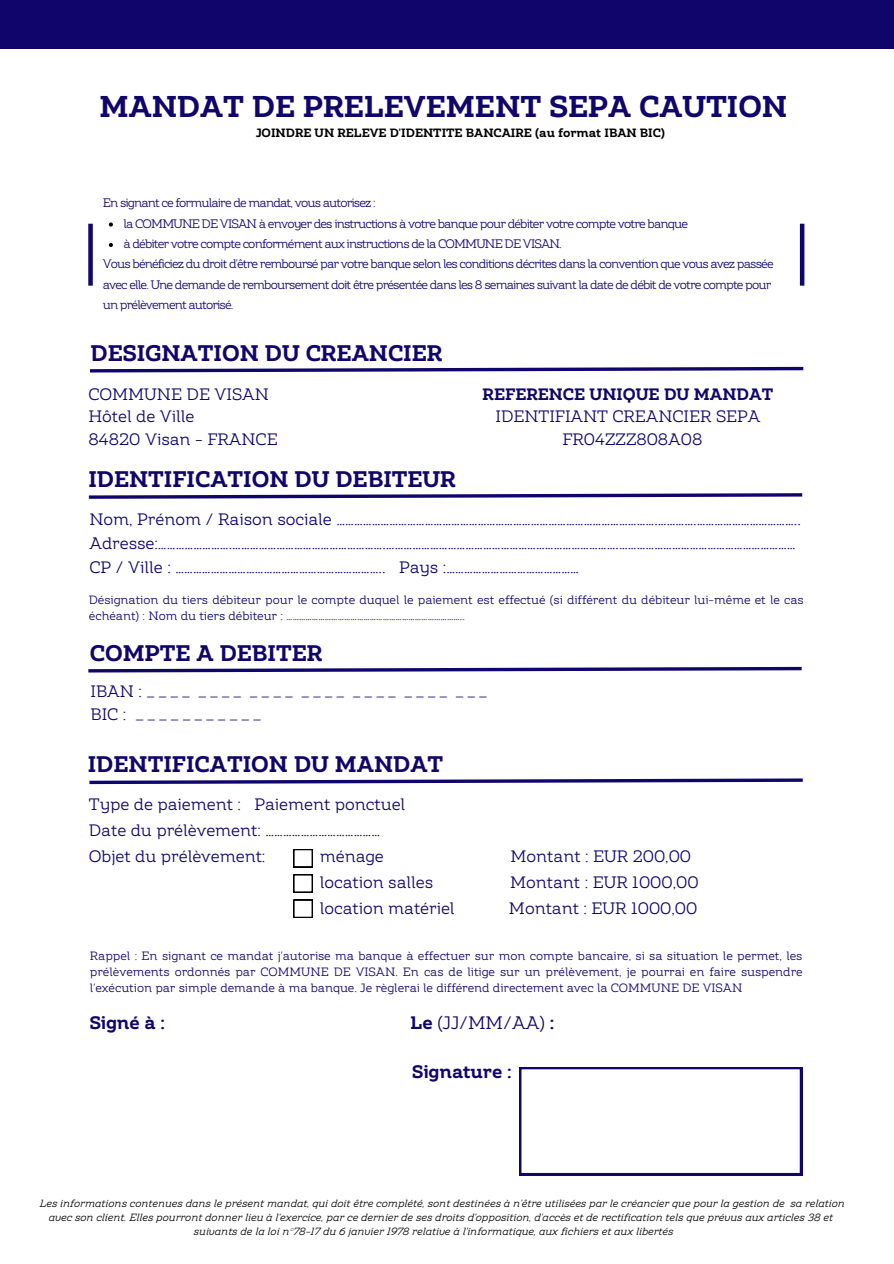
<style>
.page{position:relative;width:894px;height:1264px;background:#fff}
.page>*{position:absolute;margin:0;border:0;box-sizing:border-box;transform-origin:0 0}
.t1{font:700 30px "Amazing Slab";color:#0f056b}
.t2{font:700 22.5px "Amazing Slab";color:#0f056b}
.t3{font:700 18px "Amazing Slab";color:#0f056b}
.t4{font:18px "Amazing Slab";color:#0f056b}
.t5{font:16.5px/22.5px "Amazing Slab";color:#0f056b}
.t6{font:700 16.5px "Amazing Slab";color:#0f056b}
.t7{font:12.3px/20.4px "Amazing Slab";letter-spacing:-.065em;color:#0f056b}
.t8{font:12px/16px "Amazing Slab";color:#0f056b}
.t9{font:700 12px "Amazing Slab";color:#000}
.t10{font:italic 10.35px "Amazing Slab";color:#000}
.s1{font-weight:700}
</style>
<div class="page">
<div style="left:0;top:0;width:893px;height:49px;background:#0f056b"></div>
<svg style="left:90px;top:366px;width:714px;height:7px"></svg>
<svg style="left:88px;top:493px;width:715px;height:6px"></svg>
<svg style="left:88px;top:666px;width:714px;height:7px"></svg>
<svg style="left:89px;top:778px;width:714px;height:7px"></svg>
<div style="left:293px;top:849px;width:20px;height:17px;background:#000"></div>
<svg style="left:293px;top:850px;width:19px;height:17px"></svg>
<div style="left:293px;top:874px;width:20px;height:17px;background:#000"></div>
<svg style="left:293px;top:875px;width:19px;height:17px"></svg>
<div style="left:293px;top:899px;width:20px;height:17px;background:#000"></div>
<svg style="left:293px;top:899px;width:19px;height:18px"></svg>
<svg style="left:519px;top:1067px;width:282px;height:108px"></svg>
<svg style="left:109px;top:222px;width:4px;height:4px"></svg>
<svg style="left:109px;top:243px;width:4px;height:4px"></svg>
<div style="left:88px;top:224px;width:5px;height:62px;background:#0f056b"></div>
<div style="left:799px;top:224px;width:5px;height:62px;background:#0f056b"></div>
<h1 class="t1" style="left:100px;top:87px;width:689px">MANDAT DE PRELEVEMENT SEPA CAUTION</h1>
<p class="t9" style="left:256px;top:126px;width:410px">JOINDRE UN RELEVE D'IDENTITE BANCAIRE (au format IBAN BIC)</p>
<p class="t7" style="left:103px;top:193px;width:274px">En signant ce formulaire de mandat, vous autorisez :</p>
<p class="t7" style="left:123px;top:213px;width:565px">la COMMUNE DE VISAN à envoyer des instructions à votre banque pour débiter votre compte votre banque à débiter votre compte conformément aux instructions de la COMMUNE DE VISAN.</p>
<p class="t7" style="left:103px;top:254px;width:672px">Vous bénéficiez du droit d'être remboursé par votre banque selon les conditions décrites dans la convention que vous avez passée avec elle. Une demande de remboursement doit être présentée dans les 8 semaines suivant la date de débit de votre compte pour un prélèvement autorisé.</p>
<h2 class="t2" style="left:90px;top:338px;width:353px">DESIGNATION DU CREANCIER</h2>
<p class="t5" style="left:88px;top:382px;width:191px">COMMUNE DE VISAN<br>Hôtel de Ville<br>84820 Visan - FRANCE</p>
<p class="t6" style="left:482px;top:383px;width:292px">REFERENCE UNIQUE DU MANDAT</p>
<p class="t5" style="left:495px;top:405px;width:266px;text-align:center">IDENTIFIANT CREANCIER SEPA<br>FR04ZZZ808A08</p>
<h2 class="t2" style="left:88px;top:465px;width:369px">IDENTIFICATION DU DEBITEUR</h2>
<p class="t5" style="left:89px;top:507px;width:712px;line-height:23.7px">Nom, Prénom / Raison sociale ……………………………………………………………………………………………….………….……………………………..<br>Adresse:…………………….…………………………………………….…………………………………………………………………….……………………………………………………<br>CP / Ville : …………………………………………………………….. Pays :………………………………………</p>
<p class="t8" style="left:89px;top:591px;width:716px">Désignation du tiers débiteur pour le compte duquel le paiement est effectué (si différent du débiteur lui-même et le cas échéant) : Nom du tiers débiteur : ………………………………………………………………………..</p>
<h2 class="t2" style="left:90px;top:638px;width:234px">COMPTE A DEBITER</h2>
<p class="t5" style="left:90px;top:680px;width:397px">IBAN:____ ____ ____ ____ ____ ____ ___<br>BIC: ___________</p>
<h2 class="t2" style="left:88px;top:750px;width:357px">IDENTIFICATION DU MANDAT</h2>
<p class="t5" style="left:89px;top:791px;width:318px;line-height:26px">Type de paiement : Paiement ponctuel<br>Date du prélèvement: …………………………………<br>Objet du prélèvement:</p>
<p class="t5" style="left:320px;top:845px;width:66px">ménage</p>
<p class="t5" style="left:510px;top:845px;width:182px">Montant : EUR 200,00</p>
<p class="t5" style="left:319px;top:871px;width:115px">location salles</p>
<p class="t5" style="left:510px;top:871px;width:190px">Montant : EUR 1000,00</p>
<p class="t5" style="left:319px;top:896px;width:136px">location matériel</p>
<p class="t5" style="left:509px;top:896px;width:190px">Montant : EUR 1000,00</p>
<p class="t8" style="left:90px;top:947px;width:714px;text-align:justify">Rappel : En signant ce mandat j'autorise ma banque à effectuer sur mon compte bancaire, si sa situation le permet, les prélèvements ordonnés par COMMUNE DE VISAN. En cas de litige sur un prélèvement, je pourrai en faire suspendre l'exécution par simple demande à ma banque. Je règlerai le différend directement avec la COMMUNE DE VISAN</p>
<p class="t3" style="left:90px;top:1011px;width:77px">Signé à :</p>
<p class="t4" style="left:410px;top:1011px;width:145px"><span class="s1">Le</span> (JJ/MM/AA) <span class="s1">:</span></p>
<p class="t3" style="left:412px;top:1060px;width:101px">Signature :</p>
<p class="t10" style="left:40px;top:1196px;width:806px">Les informations contenues dans le présent mandat, qui doit être complété, sont destinées à n'être utilisées par le créancier que pour la gestion de sa relation</p>
<p class="t10" style="left:49px;top:1210px;width:785px">avec son client. Elles pourront donner lieu à l'exercice, par ce dernier de ses droits d'opposition, d'accès et de rectification tels que prévus aux articles 38 et</p>
<p class="t10" style="left:194px;top:1224px;width:481px">suivants de la loi n°78-17 du 6 janvier 1978 relative à l'informatique, aux fichiers et aux libertés</p>
</div>
